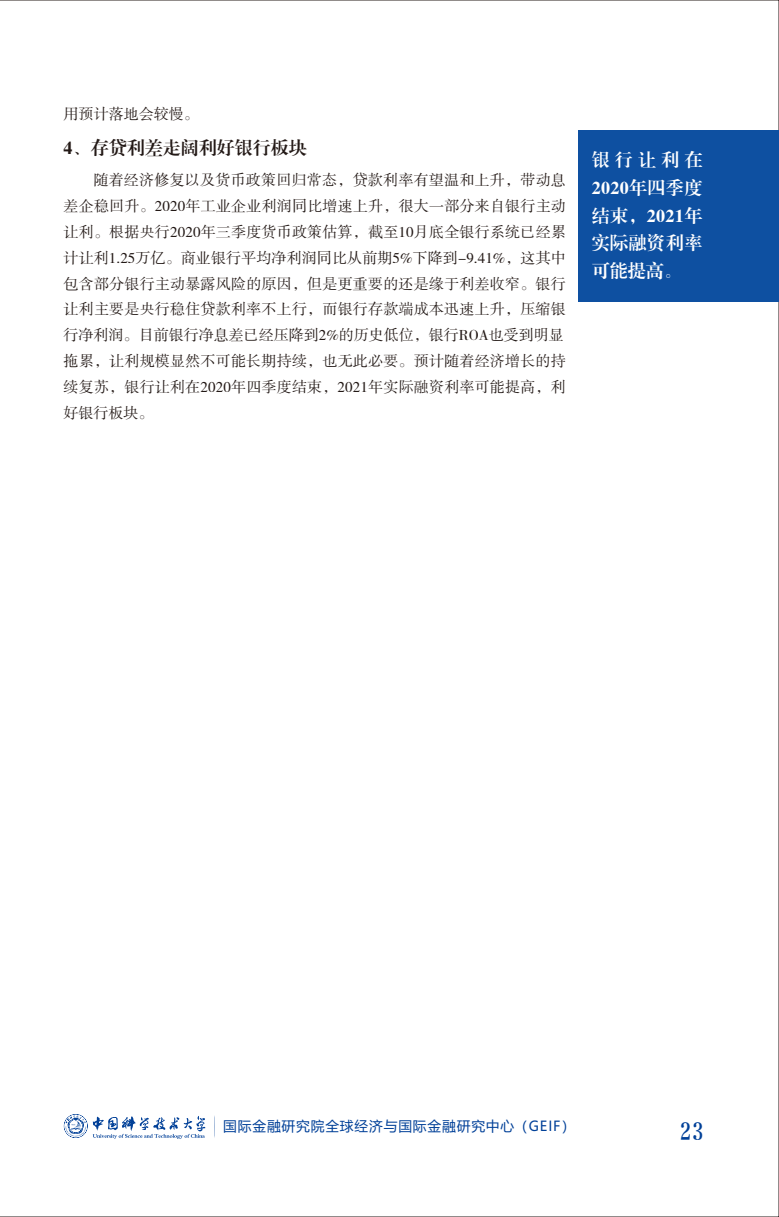
<style>
.page{position:relative;width:779px;height:1217px;background:#fff}
.page>*{position:absolute;margin:0;border:0;box-sizing:border-box;transform-origin:0 0}
.t1{font:25.2px "FZQKBYSJW GB1 0";color:#004098}
.t2{font:18px/27.9px "FZXBSJW GB1 0";letter-spacing:.02em;color:#fff;text-align:justify}
.t3{font:18px "FZXBSJW GB1 0";color:#231916}
.t4{font:15px/25.8px "FZSSJW GB1 0";letter-spacing:.015em;color:#231916}
.t5{font:13.8px "Microsoft Ya Hei";letter-spacing:.06em;color:#004098}
</style>
<div class="page">
<div style="left:578px;top:130px;width:200px;height:171px;background:#0e50a1"></div>
<p class="t4" style="left:64px;top:102px;width:136px">用预计落地会较慢。</p>
<p class="t3" style="left:64px;top:138px;width:244px">4、存贷利差走阔利好银行板块</p>
<p class="t4" style="left:64px;top:168px;width:503px;text-indent:30px">随着经济修复以及货币政策回归常态，贷款利率有望温和上升，带动息差企稳回升。2020年工业企业利润同比增速上升，很大一部分来自银行主动让利。根据央行2020年三季度货币政策估算，截至10月底全银行系统已经累计让利1.25万亿。商业银行平均净利润同比从前期5%下降到-9.41%，这其中包含部分银行主动暴露风险的原因，但是更重要的还是缘于利差收窄。银行让利主要是央行稳住贷款利率不上行，而银行存款端成本迅速上升，压缩银行净利润。目前银行净息差已经压降到2%的历史低位，银行ROA也受到明显拖累，让利规模显然不可能长期持续，也无此必要。预计随着经济增长的持续复苏，银行让利在2020年四季度结束，2021年实际融资利率可能提高，利好银行板块。</p>
<p class="t2" style="left:591px;top:146px;width:112px">银行让利在2020年四季度结束，2021年实际融资利率可能提高。</p>
<p class="t5" style="left:223px;top:1119px;width:353px">国际金融研究院全球经济与国际金融研究中心（GEIF）</p>
<h1 class="t1" style="left:679px;top:1118px;width:25px">23</h1>
</div>
